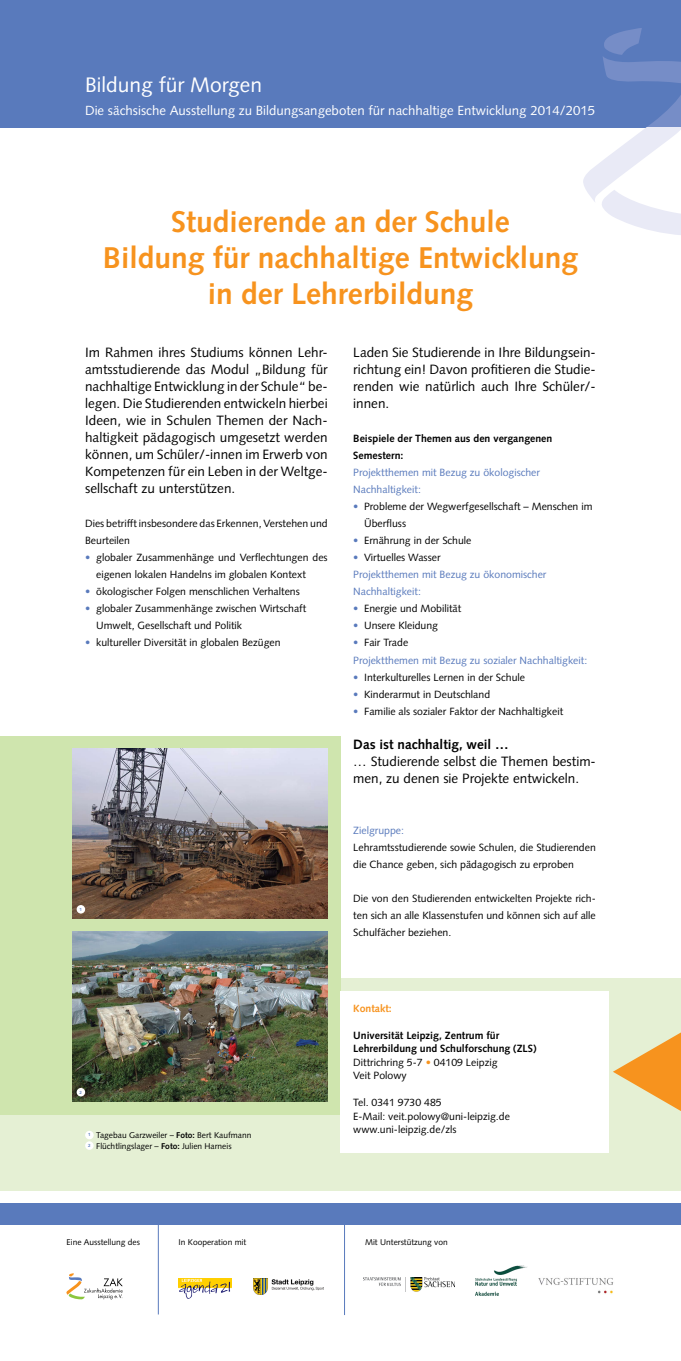
<style>
.page{position:relative;width:681px;height:1361px;background:#fff}
.page>*{position:absolute;margin:0;border:0;box-sizing:border-box;transform-origin:0 0}
.t1{font:700 30px/36px "Syntax";color:#f7931e;text-align:center}
.t2{font:21px "Syntax";color:#fff}
.t3{font:13.5px/17px "Syntax";color:#000;text-align:justify}
.t4{font:700 13.5px "Syntax";color:#000}
.t5{font:13.23px "Syntax";color:#fff}
.t6{font:10.5px/17px "Syntax";color:#000}
.t7{font:10.5px/17px "Syntax";color:#597abc}
.t8{font:700 10.5px/13.5px "Syntax";color:#000}
.t9{font:700 10.5px "Syntax";color:#f7931e}
.t10{font:8.4px/10.5px "Syntax";color:#000}
.t11{font:700 4.5px "Syntax";color:#597abc}
.s1{color:#597abc}
.s2{color:#000}
.s3{font-weight:700}
.s4{font-weight:400}
.s5{font-weight:400;color:#f7931e}
</style>
<div class="page">
<div style="left:0;top:0;width:680px;height:128px;background:#597abc"></div>
<svg style="left:583px;top:28px;width:97px;height:207px"></svg>
<div style="left:0;top:1203px;width:680px;height:22px;background:#597abc"></div>
<svg style="left:66px;top:1273px;width:57px;height:26px"></svg>
<img style="left:475px;top:1265px;width:52px;height:31px">
<img style="left:363px;top:1278px;width:91px;height:13px">
<img style="left:538px;top:1278px;width:76px;height:16px">
<img style="left:178px;top:1278px;width:53px;height:21px">
<img style="left:253px;top:1278px;width:70px;height:16px">
<hr style="left:158px;top:1216px;width:1px;height:98px;background:#597abc">
<hr style="left:344px;top:1217px;width:1px;height:98px;background:#597abc">
<div style="left:0;top:978px;width:680px;height:213px;background:#e5f0d4"></div>
<div style="left:0;top:736px;width:340px;height:378px;background:#cfe5ae"></div>
<img style="left:72px;top:748px;width:255px;height:170px">
<div style="left:340px;top:991px;width:268px;height:161px;background:#fff"></div>
<img style="left:72px;top:931px;width:255px;height:170px">
<div style="left:77px;top:905px;width:8px;height:8px;background:#fff;border-radius:50%"></div>
<div style="left:77px;top:1088px;width:8px;height:8px;background:#fff;border-radius:50%"></div>
<div style="left:85px;top:1131px;width:9px;height:8px;background:#fff;border-radius:50%"></div>
<div style="left:85px;top:1141px;width:9px;height:9px;background:#fff;border-radius:50%"></div>
<svg style="left:613px;top:1033px;width:67px;height:78px"></svg>
<h2 class="t2" style="left:85px;top:73px;width:178px">Bildung für Morgen</h2>
<p class="t5" style="left:85px;top:102px;width:511px">Die sächsische Ausstellung zu Bildungsangeboten für nachhaltige Entwicklung 2014/2015</p>
<h1 class="t1" style="left:103px;top:204px;width:477px">Studierende an der Schule<br>Bildung für nachhaltige Entwicklung in der Lehrerbildung</h1>
<p class="t3" style="left:85px;top:344px;width:244px">Im Rahmen ihres Studiums können Lehr&shy;amtsstudierende das Modul „Bildung für nachhaltige Entwicklung in der Schule“ be&shy;legen. Die Studierenden entwickeln hierbei Ideen, wie in Schulen Themen der Nach&shy;haltigkeit pädagogisch umgesetzt werden können, um Schüler/-innen im Erwerb von Kompetenzen für ein Leben in der Weltge&shy;sellschaft zu unterstützen.</p>
<p class="t6" style="left:85px;top:515px;width:244px">Dies betrifft insbesondere das Erkennen, Verstehen und<br>Beurteilen</p>
<p class="t6" style="left:96px;top:549px;width:233px;text-indent:-11px"><span class="s1">•</span> globaler Zusammenhänge und Verflechtungen des eigenen lokalen Handelns im globalen Kontext</p>
<p class="t6" style="left:85px;top:583px;width:216px"><span class="s1">•</span> ökologischer Folgen menschlichen Verhaltens</p>
<p class="t6" style="left:96px;top:600px;width:211px;text-indent:-11px"><span class="s1">•</span> globaler Zusammenhänge zwischen Wirtschaft<br>Umwelt, Gesellschaft und Politik</p>
<p class="t6" style="left:85px;top:634px;width:197px"><span class="s1">•</span> kultureller Diversität in globalen Bezügen</p>
<p class="t3" style="left:353px;top:344px;width:244px">Laden Sie Studierende in Ihre Bildungsein&shy;richtung ein! Davon profitieren die Studie&shy;renden wie natürlich auch Ihre Schüler/- innen.</p>
<p class="t8" style="left:353px;top:430px;width:200px;line-height:17px">Beispiele der Themen aus den vergangenen<br>Semestern:</p>
<p class="t7" style="left:353px;top:464px;width:188px">Projektthemen mit Bezug zu ökologischer<br>Nachhaltigkeit:</p>
<p class="t6" style="left:364px;top:498px;width:230px;text-indent:-11px"><span class="s1">•</span> Probleme der Wegwerfgesellschaft – Menschen im<br>Überfluss</p>
<p class="t6" style="left:353px;top:532px;width:120px"><span class="s1">•</span> Ernährung in der Schule</p>
<p class="t7" style="left:353px;top:549px;width:195px">• <span class="s2">Virtuelles Wasser<br></span>Projektthemen mit Bezug zu ökonomischer<br>Nachhaltigkeit:</p>
<p class="t6" style="left:353px;top:600px;width:109px"><span class="s1">•</span> Energie und Mobilität</p>
<p class="t6" style="left:353px;top:617px;width:86px"><span class="s1">•</span> Unsere Kleidung</p>
<p class="t7" style="left:353px;top:634px;width:235px">• <span class="s2">Fair Trade<br></span>Projektthemen mit Bezug zu sozialer Nachhaltigkeit:</p>
<p class="t6" style="left:353px;top:668px;width:173px"><span class="s1">•</span> Interkulturelles Lernen in der Schule</p>
<p class="t6" style="left:353px;top:685px;width:138px"><span class="s1">•</span> Kinderarmut in Deutschland</p>
<p class="t6" style="left:353px;top:702px;width:211px"><span class="s1">•</span> Familie als sozialer Faktor der Nachhaltigkeit</p>
<p class="t4" style="left:353px;top:736px;width:157px">Das ist nachhaltig, weil …</p>
<p class="t3" style="left:353px;top:752px;width:244px">… Studierende selbst die Themen bestim&shy;men, zu denen sie Projekte entwickeln.</p>
<p class="t7" style="left:353px;top:821px;width:52px">Zielgruppe:</p>
<p class="t6" style="left:353px;top:838px;width:244px">Lehramtsstudierende sowie Schulen, die Studierenden die Chance geben, sich pädagogisch zu erproben</p>
<p class="t6" style="left:353px;top:889px;width:244px;text-align:justify">Die von den Studierenden entwickelten Projekte rich&shy;ten sich an alle Klassenstufen und können sich auf alle Schulfächer beziehen.</p>
<p class="t11" style="left:80px;top:906px;width:4px">1</p>
<p class="t11" style="left:80px;top:1089px;width:4px">2</p>
<p class="t10" style="left:88px;top:1130px;width:165px"><sup>1</sup> Tagebau Garzweiler – <span class="s3">Foto:</span> Bert Kaufmann<br><sup>2</sup> Flüchtlingslager – <span class="s3">Foto:</span> Julien Harneis</p>
<p class="t9" style="left:353px;top:1002px;width:40px">Kontakt:</p>
<p class="t8" style="left:353px;top:1028px;width:185px">Universität Leipzig, Zentrum für<br>Lehrerbildung und Schulforschung (ZLS)<br><span class="s4">Dittrichring 5-7</span> <span class="s5">•</span> <span class="s4">04109 Leipzig<br>Veit Polowy</span></p>
<p class="t6" style="left:353px;top:1096px;width:158px;line-height:13.5px">Tel. 0341 9730 485<br>E-Mail: veit.polowy@uni-leipzig.de www.uni-leipzig.de/zls</p>
<p class="t10" style="left:67px;top:1237px;width:75px">Eine Ausstellung des</p>
<p class="t10" style="left:178px;top:1237px;width:69px">In Kooperation mit</p>
<p class="t10" style="left:365px;top:1237px;width:84px">Mit Unterstützung von</p>
</div>
